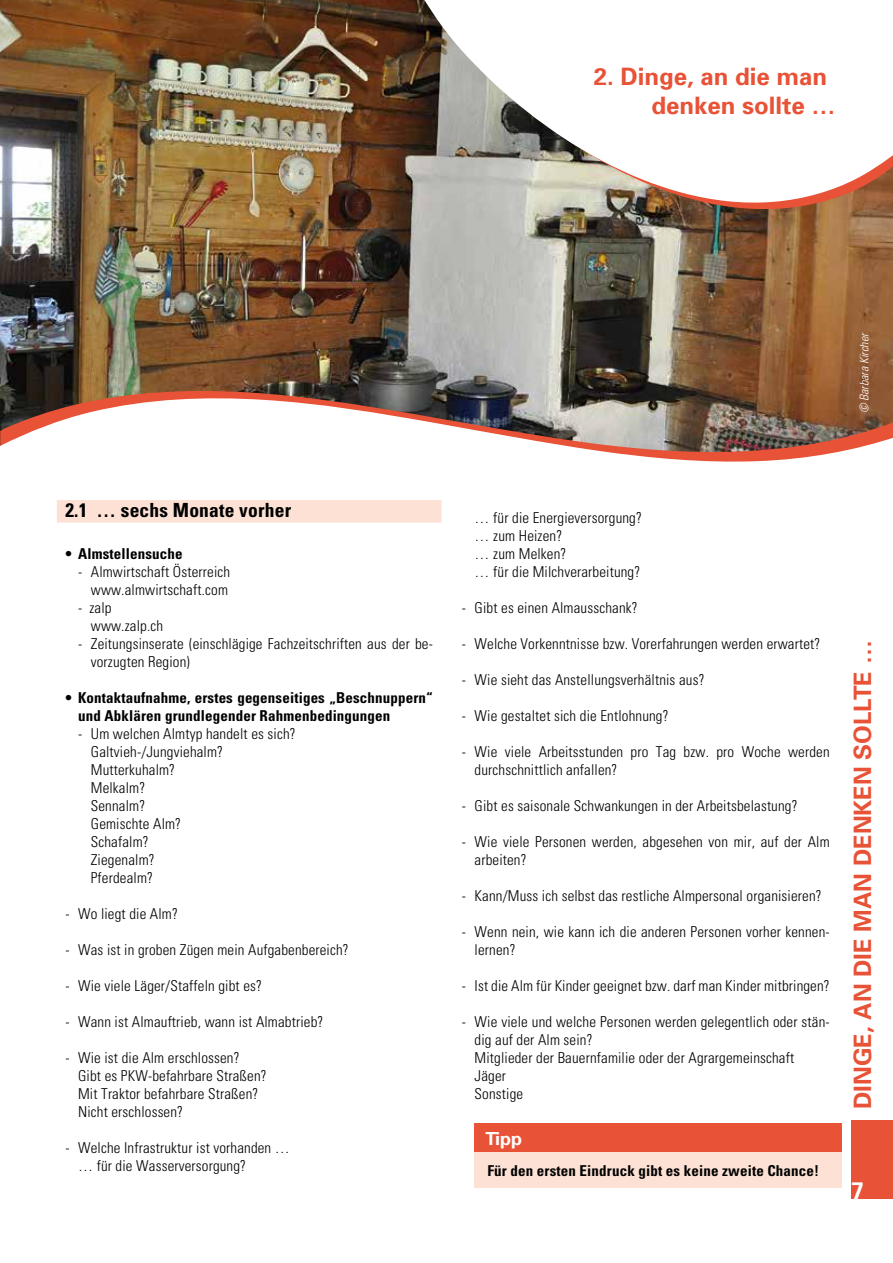
<style>
.page{position:relative;width:893px;height:1263px;background:#fff}
.page>*{position:absolute;margin:0;border:0;box-sizing:border-box;transform-origin:0 0}
.t1{font:700 24px/28.8px "Univers";color:#e85236}
.t2{font:700 24px "Univers";color:#fff}
.t3{font:700 condensed 19.5px "Univers";letter-spacing:.01em;color:#000}
.t4{font:700 18px "Univers";color:#fff}
.t5{font:300 condensed 15px/18px "Univers";letter-spacing:.01em;color:#000}
.t6{font:700 condensed 15px/18px "Univers";letter-spacing:.01em;color:#000}
.t7{font:italic 300 condensed 12px "Univers";color:#fff}
</style>
<div class="page">
<div style="left:851px;top:1120px;width:42px;height:79px;background:#e85236"></div>
<img style="left:0;top:0;width:893px;height:389px">
<img style="left:0;top:389px;width:893px;height:7px">
<img style="left:0;top:396px;width:893px;height:66px">
<svg style="left:434px;top:204px;width:459px;height:7px;background:#9d7d67"></svg>
<svg style="left:415px;top:0;width:478px;height:204px"></svg>
<div style="left:57px;top:500px;width:384px;height:23px;background:#fce1d4"></div>
<div style="left:475px;top:1123px;width:367px;height:29px;background:#e85236"></div>
<div style="left:475px;top:1152px;width:367px;height:36px;background:#fce1d4"></div>
<h1 class="t1" style="left:651px;top:61px;width:186px;text-indent:-58px">2. Dinge, an die man denken sollte …</h1>
<p class="t7" style="left:857px;top:413px;width:82px;rotate:-90deg">© Barbara Kircher</p>
<h2 class="t3" style="left:65px;top:498px;width:227px">2.1 … sechs Monate vorher</h2>
<p class="t6" style="left:65px;top:544px;width:119px">• Almstellensuche</p>
<p class="t5" style="left:78px;top:562px;width:154px;text-align:right">- Almwirtschaft Österreich www.almwirtschaft.com</p>
<p class="t5" style="left:91px;top:598px;width:74px;text-indent:-13px">- zalp www.zalp.ch</p>
<p class="t5" style="left:91px;top:634px;width:344px;text-indent:-13px">- Zeitungsinserate (einschlägige Fachzeitschriften aus der be&shy;vorzugten Region)</p>
<p class="t6" style="left:78px;top:688px;width:356px;text-indent:-13px">• Kontaktaufnahme, erstes gegenseitiges „Beschnuppern“ und Abklären grundlegender Rahmenbedingungen</p>
<p class="t5" style="left:91px;top:724px;width:206px;text-indent:-13px">- Um welchen Almtyp handelt es sich?<br>Galtvieh-/Jungviehalm?<br>Mutterkuhalm?<br>Melkalm?<br>Sennalm?<br>Gemischte Alm?<br>Schafalm?<br>Ziegenalm?<br>Pferdealm?</p>
<p class="t5" style="left:65px;top:904px;width:114px">- Wo liegt die Alm?</p>
<p class="t5" style="left:65px;top:940px;width:285px">- Was ist in groben Zügen mein Aufgabenbereich?</p>
<p class="t5" style="left:65px;top:976px;width:198px">- Wie viele Läger/Staffeln gibt es?</p>
<p class="t5" style="left:65px;top:1012px;width:259px">- Wann ist Almauftrieb, wann ist Almabtrieb?</p>
<p class="t5" style="left:78px;top:1048px;width:190px;text-indent:-13px">- Wie ist die Alm erschlossen?<br>Gibt es PKW-befahrbare Straßen?<br>Mit Traktor befahrbare Straßen?<br>Nicht erschlossen?</p>
<p class="t5" style="left:78px;top:1138px;width:213px;text-indent:-13px">- Welche Infrastruktur ist vorhanden … … für die Wasserversorgung?</p>
<p class="t5" style="left:475px;top:508px;width:169px">… für die Energieversorgung? … zum Heizen?<br>… zum Melken?<br>… für die Milchverarbeitung?</p>
<p class="t5" style="left:462px;top:598px;width:177px">- Gibt es einen Almausschank?</p>
<p class="t5" style="left:462px;top:634px;width:360px">- Welche Vorkenntnisse bzw. Vorerfahrungen werden erwartet?</p>
<p class="t5" style="left:462px;top:670px;width:244px">- Wie sieht das Anstellungsverhältnis aus?</p>
<p class="t5" style="left:462px;top:706px;width:208px">- Wie gestaltet sich die Entlohnung?</p>
<p class="t5" style="left:475px;top:742px;width:357px;text-indent:-13px">- Wie viele Arbeitsstunden pro Tag bzw. pro Woche werden durchschnittlich anfallen?</p>
<p class="t5" style="left:462px;top:796px;width:337px">- Gibt es saisonale Schwankungen in der Arbeitsbelastung?</p>
<p class="t5" style="left:475px;top:832px;width:357px;text-indent:-13px">- Wie viele Personen werden, abgesehen von mir, auf der Alm arbeiten?</p>
<p class="t5" style="left:462px;top:886px;width:361px">- Kann/Muss ich selbst das restliche Almpersonal organisieren?</p>
<p class="t5" style="left:475px;top:922px;width:357px;text-indent:-13px">- Wenn nein, wie kann ich die anderen Personen vorher kennen&shy;lernen?</p>
<p class="t5" style="left:462px;top:976px;width:369px">- Ist die Alm für Kinder geeignet bzw. darf man Kinder mitbringen?</p>
<p class="t5" style="left:475px;top:1012px;width:357px;text-indent:-13px">- Wie viele und welche Personen werden gelegentlich oder stän&shy;dig auf der Alm sein?<br>Mitglieder der Bauernfamilie oder der Agrargemeinschaft<br>Jäger<br>Sonstige</p>
<p class="t4" style="left:486px;top:1127px;width:38px">Tipp</p>
<p class="t6" style="left:487px;top:1161px;width:333px">Für den ersten Eindruck gibt es keine zweite Chance!</p>
<h1 class="t1" style="left:847px;top:1109px;width:470px;rotate:-90deg">Dinge, an die man denken sollte …</h1>
<h1 class="t2" style="left:851px;top:1175px;width:15px">7</h1>
</div>
